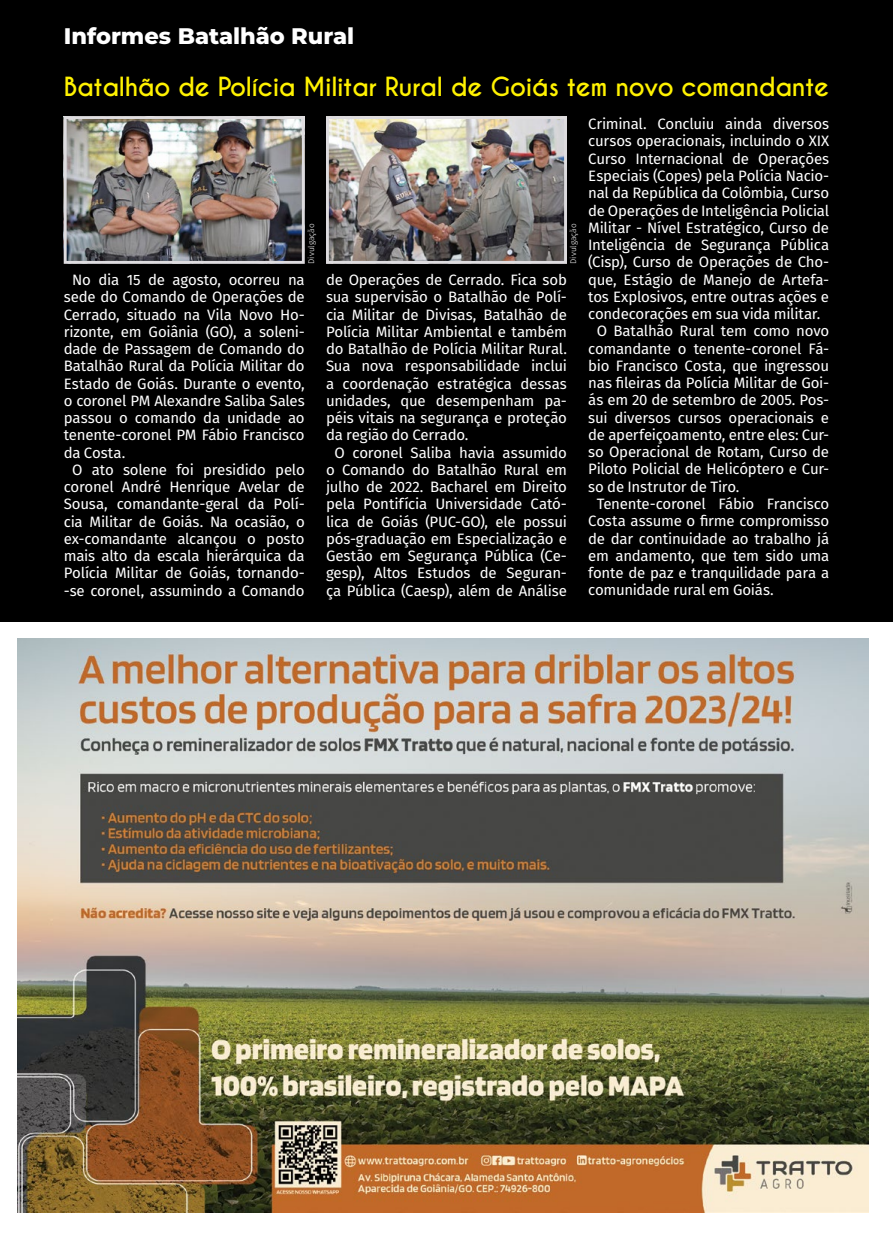
<style>
.page{position:relative;width:893px;height:1234px;background:#fff}
.page>*{position:absolute;margin:0;border:0;box-sizing:border-box;transform-origin:0 0}
.t1{font:700 24.75px "Caviar Dreams";letter-spacing:-.015em;color:#fff200}
.t2{font:800 22.5px "Montserrat";color:#fff}
.t3{font:15px "Fira Sans";letter-spacing:-.02em;color:#fff}
.t4{font:300 8.25px "Fira Sans";color:#fff}
</style>
<div class="page">
<div style="left:0;top:0;width:893px;height:621px;background:#000"></div>
<img style="left:68px;top:120px;width:233px;height:140px">
<div style="left:64px;top:116px;width:241px;height:148px;border:3px solid #dedcdf"></div>
<img style="left:330px;top:120px;width:233px;height:140px">
<div style="left:326px;top:116px;width:241px;height:148px;border:3px solid #dedcdf"></div>
<img style="left:17px;top:638px;width:851px;height:574px">
<h2 class="t2" style="left:64px;top:20px;width:292px">Informes Batalhão Rural</h2>
<h1 class="t1" style="left:64px;top:72px;width:767px">Batalhão de Polícia Militar Rural de Goiás tem novo comandante</h1>
<p class="t4" style="left:306px;top:264px;width:42px;rotate:-90deg">Divulgação</p>
<p class="t4" style="left:568px;top:264px;width:42px;rotate:-90deg">Divulgação</p>
<p class="t3" style="left:72px;top:268px;width:234px">No dia 15 de agosto, ocorreu na</p>
<p class="t3" style="left:64px;top:285px;width:242px">sede do Comando de Operações de</p>
<p class="t3" style="left:64px;top:303px;width:242px">Cerrado, situado na Vila Novo Ho-</p>
<p class="t3" style="left:64px;top:320px;width:242px">rizonte, em Goiânia (GO), a soleni-</p>
<p class="t3" style="left:64px;top:337px;width:242px">dade de Passagem de Comando do</p>
<p class="t3" style="left:64px;top:354px;width:242px">Batalhão Rural da Polícia Militar do</p>
<p class="t3" style="left:64px;top:372px;width:242px">Estado de Goiás. Durante o evento,</p>
<p class="t3" style="left:64px;top:389px;width:242px">o coronel PM Alexandre Saliba Sales</p>
<p class="t3" style="left:64px;top:406px;width:242px">passou o comando da unidade ao</p>
<p class="t3" style="left:64px;top:423px;width:242px">tenente-coronel PM Fábio Francisco</p>
<p class="t3" style="left:64px;top:441px;width:63px">da Costa.</p>
<p class="t3" style="left:72px;top:458px;width:234px">O ato solene foi presidido pelo</p>
<p class="t3" style="left:64px;top:475px;width:242px">coronel André Henrique Avelar de</p>
<p class="t3" style="left:64px;top:492px;width:242px">Sousa, comandante-geral da Polí-</p>
<p class="t3" style="left:64px;top:510px;width:242px">cia Militar de Goiás. Na ocasião, o</p>
<p class="t3" style="left:64px;top:527px;width:242px">ex-comandante alcançou o posto</p>
<p class="t3" style="left:64px;top:544px;width:242px">mais alto da escala hierárquica da</p>
<p class="t3" style="left:64px;top:561px;width:242px">Polícia Militar de Goiás, tornando-</p>
<p class="t3" style="left:64px;top:579px;width:242px">-se coronel, assumindo a Comando</p>
<p class="t3" style="left:326px;top:268px;width:242px">de Operações de Cerrado. Fica sob</p>
<p class="t3" style="left:326px;top:285px;width:242px">sua supervisão o Batalhão de Polí-</p>
<p class="t3" style="left:326px;top:303px;width:242px">cia Militar de Divisas, Batalhão de</p>
<p class="t3" style="left:326px;top:320px;width:242px">Polícia Militar Ambiental e também</p>
<p class="t3" style="left:326px;top:337px;width:242px">do Batalhão de Polícia Militar Rural.</p>
<p class="t3" style="left:326px;top:354px;width:242px">Sua nova responsabilidade inclui</p>
<p class="t3" style="left:326px;top:372px;width:242px">a coordenação estratégica dessas</p>
<p class="t3" style="left:326px;top:389px;width:242px">unidades, que desempenham pa-</p>
<p class="t3" style="left:326px;top:406px;width:242px">péis vitais na segurança e proteção</p>
<p class="t3" style="left:326px;top:423px;width:144px">da região do Cerrado.</p>
<p class="t3" style="left:334px;top:441px;width:234px">O coronel Saliba havia assumido</p>
<p class="t3" style="left:326px;top:458px;width:242px">o Comando do Batalhão Rural em</p>
<p class="t3" style="left:326px;top:475px;width:242px">julho de 2022. Bacharel em Direito</p>
<p class="t3" style="left:326px;top:492px;width:242px">pela Pontifícia Universidade Cató-</p>
<p class="t3" style="left:326px;top:510px;width:242px">lica de Goiás (PUC-GO), ele possui</p>
<p class="t3" style="left:326px;top:527px;width:242px">pós-graduação em Especialização e</p>
<p class="t3" style="left:326px;top:544px;width:242px">Gestão em Segurança Pública (Ce-</p>
<p class="t3" style="left:326px;top:561px;width:242px">gesp), Altos Estudos de Seguran-</p>
<p class="t3" style="left:326px;top:579px;width:242px">ça Pública (Caesp), além de Análise</p>
<p class="t3" style="left:588px;top:113px;width:242px">Criminal. Concluiu ainda diversos</p>
<p class="t3" style="left:588px;top:130px;width:242px">cursos operacionais, incluindo o XIX</p>
<p class="t3" style="left:588px;top:147px;width:242px">Curso Internacional de Operações</p>
<p class="t3" style="left:588px;top:164px;width:242px">Especiais (Copes) pela Polícia Nacio-</p>
<p class="t3" style="left:588px;top:182px;width:242px">nal da República da Colômbia, Curso</p>
<p class="t3" style="left:588px;top:199px;width:242px">de Operações de Inteligência Policial</p>
<p class="t3" style="left:588px;top:216px;width:242px">Militar - Nível Estratégico, Curso de</p>
<p class="t3" style="left:588px;top:233px;width:242px">Inteligência de Segurança Pública</p>
<p class="t3" style="left:588px;top:251px;width:242px">(Cisp), Curso de Operações de Cho-</p>
<p class="t3" style="left:588px;top:268px;width:242px">que, Estágio de Manejo de Artefa-</p>
<p class="t3" style="left:588px;top:285px;width:242px">tos Explosivos, entre outras ações e</p>
<p class="t3" style="left:588px;top:302px;width:234px">condecorações em sua vida militar.</p>
<p class="t3" style="left:597px;top:320px;width:234px">O Batalhão Rural tem como novo</p>
<p class="t3" style="left:588px;top:337px;width:242px">comandante o tenente-coronel Fá-</p>
<p class="t3" style="left:588px;top:354px;width:242px">bio Francisco Costa, que ingressou</p>
<p class="t3" style="left:588px;top:371px;width:242px">nas fileiras da Polícia Militar de Goi-</p>
<p class="t3" style="left:588px;top:389px;width:242px">ás em 20 de setembro de 2005. Pos-</p>
<p class="t3" style="left:588px;top:406px;width:242px">sui diversos cursos operacionais e</p>
<p class="t3" style="left:588px;top:423px;width:242px">de aperfeiçoamento, entre eles: Cur-</p>
<p class="t3" style="left:588px;top:440px;width:242px">so Operacional de Rotam, Curso de</p>
<p class="t3" style="left:588px;top:458px;width:242px">Piloto Policial de Helicóptero e Cur-</p>
<p class="t3" style="left:588px;top:475px;width:153px">so de Instrutor de Tiro.</p>
<p class="t3" style="left:597px;top:492px;width:234px">Tenente-coronel Fábio Francisco</p>
<p class="t3" style="left:588px;top:509px;width:242px">Costa assume o firme compromisso</p>
<p class="t3" style="left:588px;top:527px;width:242px">de dar continuidade ao trabalho já</p>
<p class="t3" style="left:588px;top:544px;width:242px">em andamento, que tem sido uma</p>
<p class="t3" style="left:588px;top:561px;width:242px">fonte de paz e tranquilidade para a</p>
<p class="t3" style="left:588px;top:578px;width:187px">comunidade rural em Goiás.</p>
</div>
